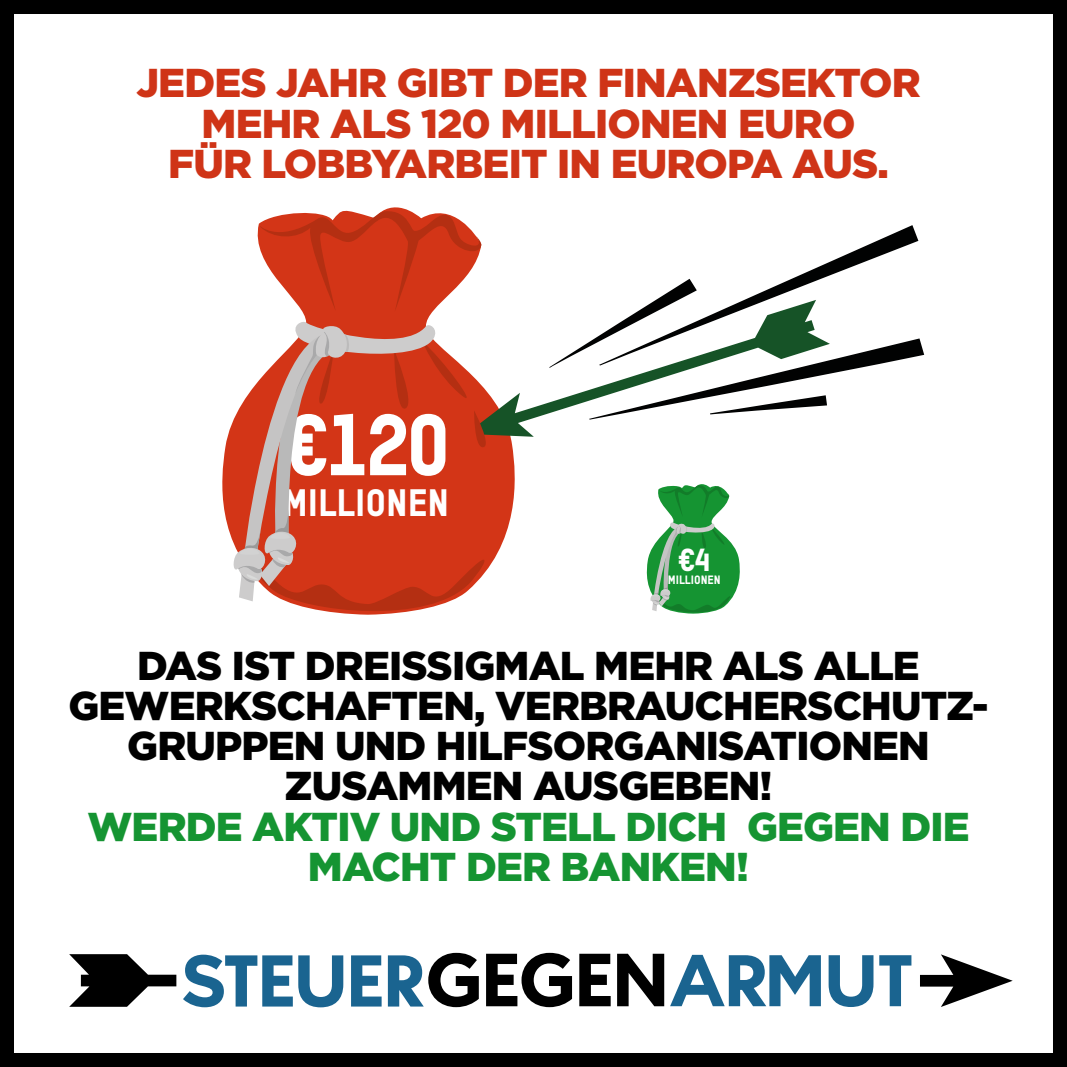
<style>
.page{position:relative;width:1067px;height:1067px;background:#fff}
.page>*{position:absolute;margin:0;border:0;box-sizing:border-box;transform-origin:0 0}
.t1{font:85.4px "Oxfam TSTARPRO Headline";color:#fff}
.t2{font:900 40.25px/40.2px "Gotham";letter-spacing:-.02em;color:#000;text-align:center}
.t3{font:900 40.25px/40.2px "Gotham";letter-spacing:-.02em;color:#cf3417;text-align:center}
.t4{font:900 40.25px/40.2px "Gotham";letter-spacing:-.02em;color:#159432;text-align:center}
.t5{font:37.54px "Oxfam TSTARPRO Headline";color:#fff}
.t6{font:31.41px "Oxfam TSTARPRO Headline";color:#fff}
.t7{font:11.9px "Oxfam TSTARPRO Headline";color:#fff}
</style>
<div class="page">
<div style="left:0;top:0;width:1067px;height:1067px;border:14px solid #000"></div>
<svg style="left:222px;top:207px;width:293px;height:355px"></svg>
<svg style="left:259px;top:210px;width:227px;height:102px"></svg>
<svg style="left:646px;top:484px;width:94px;height:130px"></svg>
<svg style="left:466px;top:300px;width:127px;height:137px"></svg>
<svg style="left:232px;top:320px;width:260px;height:295px;background:#d4604a"></svg>
<svg style="left:549px;top:225px;width:375px;height:194px"></svg>
<svg style="left:183px;top:954px;width:160px;height:53px"></svg>
<svg style="left:351px;top:955px;width:30px;height:51px"></svg>
<svg style="left:579px;top:953px;width:31px;height:53px"></svg>
<svg style="left:388px;top:952px;width:91px;height:55px"></svg>
<svg style="left:486px;top:952px;width:86px;height:55px"></svg>
<svg style="left:617px;top:953px;width:47px;height:53px"></svg>
<svg style="left:828px;top:955px;width:45px;height:52px"></svg>
<svg style="left:879px;top:955px;width:32px;height:51px"></svg>
<svg style="left:670px;top:954px;width:151px;height:52px"></svg>
<svg style="left:69px;top:954px;width:107px;height:52px"></svg>
<svg style="left:920px;top:954px;width:92px;height:53px"></svg>
<p class="t3" style="left:136px;top:62px;width:785px">JEDES JAHR GIBT DER FINANZSEKTOR<br>MEHR ALS 120 MILLIONEN EURO<br>FÜR LOBBYARBEIT IN EUROPA AUS.</p>
<h1 class="t1" style="left:281px;top:392px;width:171px">€120</h1>
<p class="t5" style="left:283px;top:479px;width:168px">MILLIONEN</p>
<p class="t6" style="left:678px;top:540px;width:34px">€4</p>
<p class="t7" style="left:668px;top:572px;width:54px">MILLIONEN</p>
<p class="t2" style="left:68px;top:644px;width:921px">DAS IST DREISSIGMAL MEHR ALS ALLE<br>GEWERKSCHAFTEN, VERBRAUCHERSCHUTZ-<br>GRUPPEN UND HILFSORGANISATIONEN<br>ZUSAMMEN AUSGEBEN!</p>
<p class="t4" style="left:87px;top:805px;width:883px">WERDE AKTIV UND STELL DICH GEGEN DIE<br>MACHT DER BANKEN!</p>
</div>
